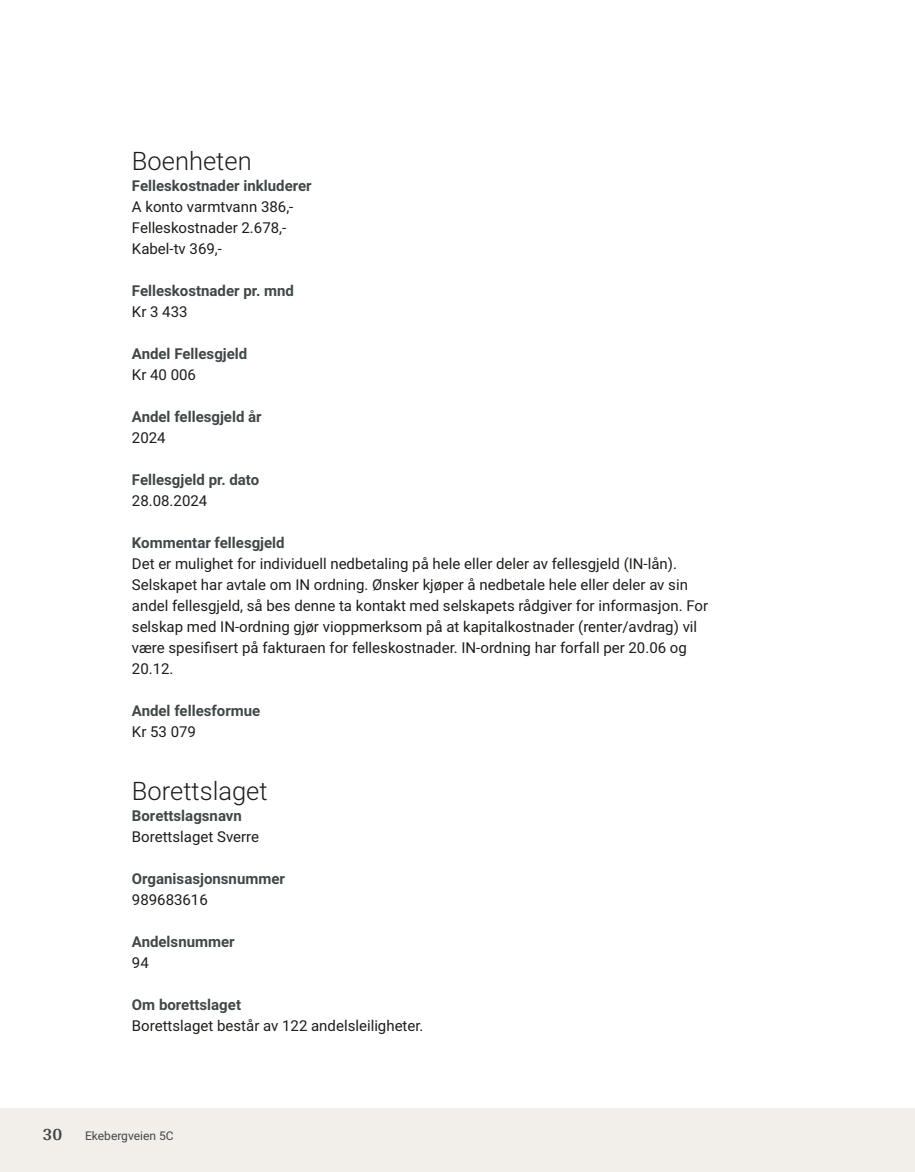
<style>
.page{position:relative;width:915px;height:1172px;background:#fff}
.page>*{position:absolute;margin:0;border:0;box-sizing:border-box;transform-origin:0 0}
.t1{font:300 25.5px "Roboto Vitec";color:#1d1d1b}
.t2{font:700 18px "Arya";color:#414749}
.t3{font:15px/21px "Roboto Vitec";color:#1d1d1b}
.t4{font:700 15px "Roboto Vitec";color:#414749}
.t5{font:12px "Roboto Vitec";color:#414749}
</style>
<div class="page">
<div style="left:0;top:1108px;width:914px;height:64px;background:#f2eeea"></div>
<hr style="left:914px;top:1108px;width:1px;height:64px;background:#f2eeea">
<h1 class="t1" style="left:132px;top:143px;width:121px">Boenheten</h1>
<p class="t4" style="left:132px;top:175px;width:181px">Felleskostnader inkluderer</p>
<p class="t3" style="left:132px;top:195px;width:163px">A konto varmtvann 386,‑<br>Felleskostnader 2.678,‑<br>Kabel‑tv 369,‑</p>
<p class="t4" style="left:132px;top:280px;width:164px">Felleskostnader pr. mnd</p>
<p class="t3" style="left:132px;top:300px;width:57px">Kr 3 433</p>
<p class="t4" style="left:132px;top:343px;width:117px">Andel Fellesgjeld</p>
<p class="t3" style="left:132px;top:363px;width:66px">Kr 40 006</p>
<p class="t4" style="left:132px;top:406px;width:131px">Andel fellesgjeld år</p>
<p class="t3" style="left:132px;top:426px;width:35px">2024</p>
<p class="t4" style="left:132px;top:469px;width:129px">Fellesgjeld pr. dato</p>
<p class="t3" style="left:132px;top:489px;width:77px">28.08.2024</p>
<p class="t4" style="left:132px;top:532px;width:154px">Kommentar fellesgjeld</p>
<p class="t3" style="left:132px;top:552px;width:577px">Det er mulighet for individuell nedbetaling på hele eller deler av fellesgjeld (IN‑lån).<br>Selskapet har avtale om IN ordning. Ønsker kjøper å nedbetale hele eller deler av sin andel fellesgjeld, så bes denne ta kontakt med selskapets rådgiver for informasjon. For selskap med IN‑ordning gjør vioppmerksom på at kapitalkostnader (renter/avdrag) vil være spesifisert på fakturaen for felleskostnader. IN‑ordning har forfall per 20.06 og 20.12.</p>
<p class="t4" style="left:132px;top:700px;width:130px">Andel fellesformue</p>
<p class="t3" style="left:132px;top:720px;width:66px">Kr 53 079</p>
<h1 class="t1" style="left:132px;top:773px;width:137px">Borettslaget</h1>
<p class="t4" style="left:132px;top:805px;width:111px">Borettslagsnavn</p>
<p class="t3" style="left:132px;top:825px;width:129px">Borettslaget Sverre</p>
<p class="t4" style="left:132px;top:868px;width:154px">Organisasjonsnummer</p>
<p class="t3" style="left:132px;top:888px;width:77px">989683616</p>
<p class="t4" style="left:132px;top:931px;width:104px">Andelsnummer</p>
<p class="t3" style="left:132px;top:951px;width:18px">94</p>
<p class="t4" style="left:132px;top:994px;width:111px">Om borettslaget</p>
<p class="t3" style="left:132px;top:1014px;width:293px">Borettslaget består av 122 andelsleiligheter.</p>
<p class="t2" style="left:43px;top:1123px;width:21px">30</p>
<p class="t5" style="left:85px;top:1127px;width:90px">Ekebergveien 5C</p>
</div>
